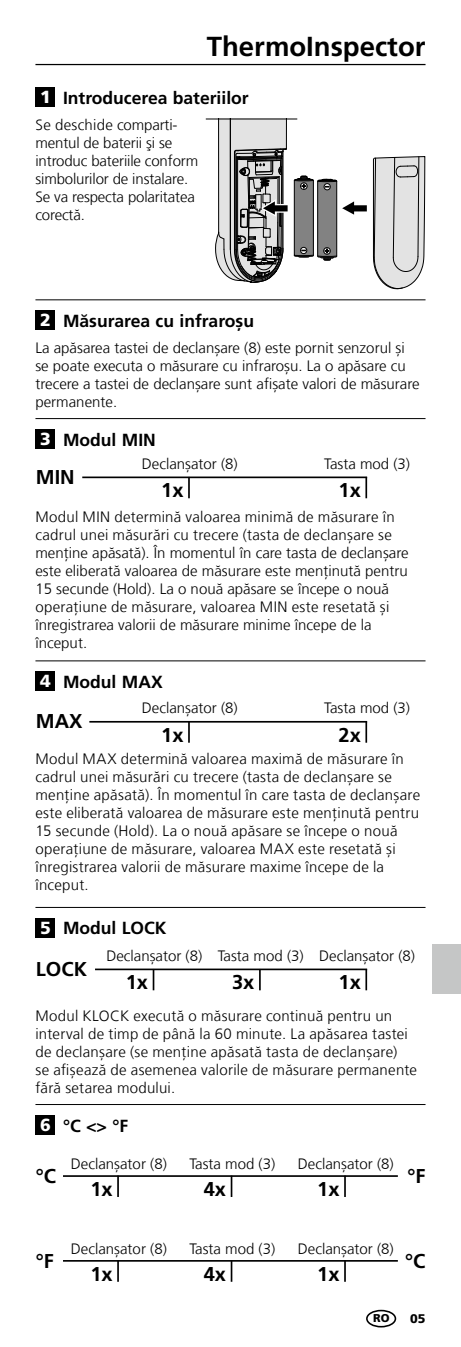
<style>
.page{position:relative;width:461px;height:1347px;background:#fff}
.page>*{position:absolute;margin:0;border:0;box-sizing:border-box;transform-origin:0 0}
.t1{font:700 27.5px "Frutiger LT Com";color:#000}
.t2{font:700 20px "Frutiger LT Com";color:#000}
.t3{font:700 17.5px "Frutiger LT Com";color:#000}
.t4{font:900 17.5px "Frutiger LT Com";color:#fff}
.t5{font:300 15px/18px "Frutiger LT Com";letter-spacing:.01em;color:#000}
.t6{font:300 15px/18px "Frutiger LT Com";letter-spacing:-.01em;color:#000}
.t7{font:900 12.5px "Frutiger LT Com";color:#000}
.t8{font:900 11.25px "Frutiger LT Com";color:#000}
.s1{font-weight:900;color:#fff}
</style>
<div class="page">
<hr style="left:35px;top:64px;width:390px;height:1px;background:#000">
<svg style="left:373px;top:156px;width:52px;height:133px;background:#cbcbcb"></svg>
<div style="left:350px;top:204px;width:18px;height:9px;border:3px solid #fff"></div>
<div style="left:351px;top:205px;width:16px;height:6px;background:#000"></div>
<svg style="left:205px;top:119px;width:151px;height:163px"></svg>
<hr style="left:206px;top:119px;width:91px;height:1px;background:#000">
<hr style="left:82px;top:476px;width:285px;height:2px;background:#000">
<hr style="left:188px;top:477px;width:2px;height:21px;background:#000">
<hr style="left:365px;top:477px;width:2px;height:21px;background:#000">
<div style="left:35px;top:671px;width:20px;height:20px;background:#000"></div>
<hr style="left:89px;top:721px;width:278px;height:1px;background:#000">
<hr style="left:188px;top:721px;width:2px;height:21px;background:#000">
<hr style="left:365px;top:721px;width:2px;height:21px;background:#000">
<div style="left:35px;top:917px;width:20px;height:20px;background:#000"></div>
<hr style="left:95px;top:968px;width:272px;height:2px;background:#000">
<svg style="left:153px;top:970px;width:1px;height:20px"></svg>
<hr style="left:259px;top:969px;width:2px;height:21px;background:#000">
<hr style="left:365px;top:969px;width:2px;height:21px;background:#000">
<hr style="left:35px;top:660px;width:390px;height:1px;background:#000">
<hr style="left:35px;top:907px;width:390px;height:1px;background:#000">
<hr style="left:35px;top:1104px;width:390px;height:1px;background:#000">
<hr style="left:35px;top:418px;width:390px;height:1px;background:#000">
<div style="left:35px;top:1114px;width:20px;height:20px;background:#000"></div>
<hr style="left:63px;top:1175px;width:335px;height:1px;background:#000">
<hr style="left:117px;top:1175px;width:2px;height:22px;background:#000">
<svg style="left:231px;top:1175px;width:1px;height:22px"></svg>
<hr style="left:344px;top:1175px;width:2px;height:22px;background:#000">
<hr style="left:63px;top:1260px;width:335px;height:1px;background:#000">
<hr style="left:117px;top:1260px;width:2px;height:21px;background:#000">
<svg style="left:231px;top:1261px;width:1px;height:20px"></svg>
<hr style="left:344px;top:1260px;width:2px;height:21px;background:#000">
<hr style="left:35px;top:299px;width:390px;height:1px;background:#000">
<div style="left:35px;top:429px;width:20px;height:20px;background:#000"></div>
<div style="left:35px;top:310px;width:20px;height:20px;background:#000"></div>
<div style="left:35px;top:87px;width:20px;height:20px;background:#000"></div>
<div style="left:366px;top:1309px;width:30px;height:18px;border:2px solid #000;border-radius:50%"></div>
<div style="left:432px;top:944px;width:29px;height:49px;background:#c5c6c6"></div>
<h1 class="t1" style="left:207px;top:30px;width:220px">ThermoInspector</h1>
<p class="t3" style="left:40px;top:87px;width:210px"><span class="s1">1</span> Introducerea bateriilor</p>
<p class="t6" style="left:35px;top:116px;width:164px">Se deschide comparti&shy;mentul de baterii şi se introduc bateriile conform simbolurilor de instalare.<br>Se va respecta polaritatea corectă.</p>
<p class="t3" style="left:40px;top:310px;width:215px"><span class="s1">2</span> Măsurarea cu infraroșu</p>
<p class="t5" style="left:35px;top:339px;width:385px">La apăsarea tastei de declanșare (8) este pornit senzorul și se poate executa o măsurare cu infraroșu. La o apăsare cu trecere a tastei de declanșare sunt afișate valori de măsurare permanente.</p>
<p class="t3" style="left:40px;top:429px;width:117px"><span class="s1">3</span> Modul MIN</p>
<h2 class="t2" style="left:36px;top:465px;width:40px">MIN</h2>
<p class="t5" style="left:142px;top:455px;width:97px">Declanșator (8)</p>
<p class="t5" style="left:324px;top:455px;width:87px">Tasta mod (3)</p>
<h2 class="t2" style="left:161px;top:478px;width:24px">1x</h2>
<h2 class="t2" style="left:338px;top:478px;width:24px">1x</h2>
<p class="t5" style="left:35px;top:507px;width:374px">Modul MIN determină valoarea minimă de măsurare în cadrul unei măsurări cu trecere (tasta de declanșare se menține apăsată). În momentul în care tasta de declanșare este eliberată valoarea de măsurare este menținută pentru 15 secunde (Hold). La o nouă apăsare se începe o nouă operațiune de măsurare, valoarea MIN este resetată și înregistrarea valorii de măsurare minime începe de la început.</p>
<p class="t4" style="left:40px;top:670px;width:12px">4</p>
<p class="t3" style="left:63px;top:671px;width:101px">Modul MAX</p>
<h2 class="t2" style="left:36px;top:709px;width:48px">MAX</h2>
<p class="t5" style="left:142px;top:699px;width:97px">Declanșator (8)</p>
<p class="t5" style="left:324px;top:699px;width:87px">Tasta mod (3)</p>
<h2 class="t2" style="left:161px;top:723px;width:24px">1x</h2>
<h2 class="t2" style="left:338px;top:723px;width:24px">2x</h2>
<p class="t5" style="left:35px;top:750px;width:386px">Modul MAX determină valoarea maximă de măsurare în cadrul unei măsurări cu trecere (tasta de declanșare se menține apăsată). În momentul în care tasta de declanșare este eliberată valoarea de măsurare este menținută pentru 15 secunde (Hold). La o nouă apăsare se începe o nouă operațiune de măsurare, valoarea MAX este resetată și înregistrarea valorii de măsurare maxime începe de la început.</p>
<p class="t4" style="left:40px;top:917px;width:12px">5</p>
<p class="t3" style="left:63px;top:918px;width:105px">Modul LOCK</p>
<h2 class="t2" style="left:36px;top:957px;width:53px">LOCK</h2>
<p class="t5" style="left:106px;top:947px;width:310px">Declanșator (8) Tasta mod (3) Declanșator (8)</p>
<h2 class="t2" style="left:126px;top:970px;width:24px">1x</h2>
<h2 class="t2" style="left:232px;top:970px;width:24px">3x</h2>
<h2 class="t2" style="left:338px;top:970px;width:24px">1x</h2>
<p class="t5" style="left:35px;top:1007px;width:383px">Modul KLOCK execută o măsurare continuă pentru un interval de timp de până la 60 minute. La apăsarea tastei de declanșare (se menține apăsată tasta de declanșare)<br>se afișează de asemenea valorile de măsurare permanente fără setarea modului.</p>
<p class="t3" style="left:40px;top:1115px;width:90px"><span class="s1">6</span> °C &lt;&gt; °F</p>
<p class="t5" style="left:71px;top:1154px;width:97px">Declanșator (8)</p>
<p class="t5" style="left:189px;top:1154px;width:87px">Tasta mod (3)</p>
<p class="t5" style="left:298px;top:1154px;width:97px">Declanșator (8)</p>
<h2 class="t2" style="left:36px;top:1164px;width:22px">°C</h2>
<h2 class="t2" style="left:407px;top:1164px;width:19px">°F</h2>
<h2 class="t2" style="left:90px;top:1177px;width:24px">1x</h2>
<h2 class="t2" style="left:204px;top:1177px;width:24px">4x</h2>
<h2 class="t2" style="left:317px;top:1177px;width:24px">1x</h2>
<p class="t5" style="left:71px;top:1239px;width:97px">Declanșator (8)</p>
<p class="t5" style="left:189px;top:1239px;width:87px">Tasta mod (3)</p>
<p class="t5" style="left:298px;top:1239px;width:97px">Declanșator (8)</p>
<h2 class="t2" style="left:36px;top:1248px;width:20px">°F</h2>
<h2 class="t2" style="left:405px;top:1248px;width:22px">°C</h2>
<h2 class="t2" style="left:90px;top:1262px;width:24px">1x</h2>
<h2 class="t2" style="left:204px;top:1262px;width:24px">4x</h2>
<h2 class="t2" style="left:317px;top:1262px;width:24px">1x</h2>
<p class="t8" style="left:373px;top:1311px;width:18px">RO</p>
<p class="t7" style="left:410px;top:1310px;width:17px">05</p>
</div>
